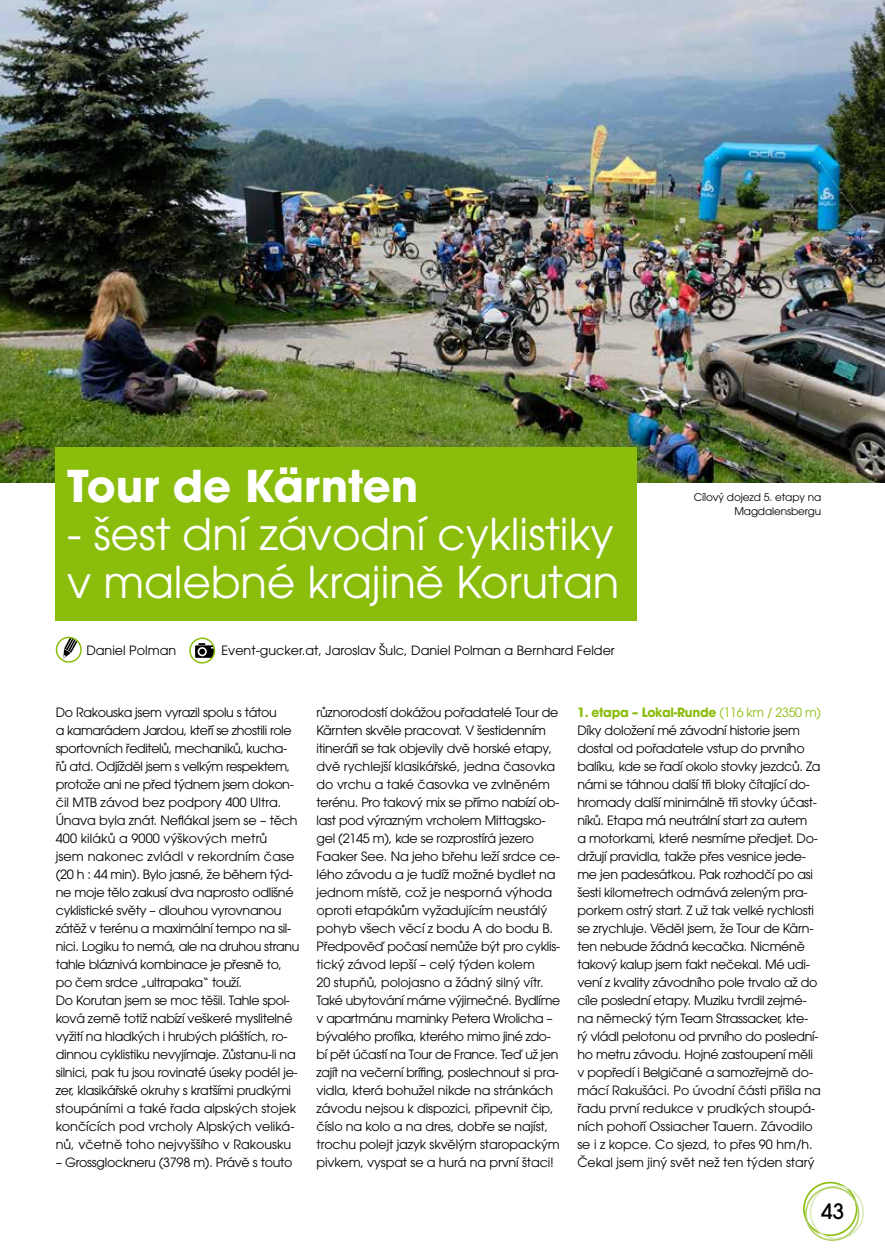
<style>
.page{position:relative;width:885px;height:1260px;background:#fff}
.page>*{position:absolute;margin:0;border:0;box-sizing:border-box;transform-origin:0 0}
.t1{font:43.5px/48px "ITC Avant Garde Pro";color:#fff}
.t2{font:700 43.5px "ITC Avant Garde Pro";color:#fff}
.t3{font:500 21px "ITC Avant Garde Pro";color:#000}
.t4{font:12.75px/18px "ITC Avant Garde Pro";letter-spacing:-.02em;color:#000}
.t5{font:12.75px "ITC Avant Garde Pro";color:#000}
.t6{font:10.5px/13.5px "ITC Avant Garde Pro";letter-spacing:-.01em;color:#000;text-align:right}
.s1{font-weight:700;color:#8bbd0d}
.s2{color:#8bbd0d}
</style>
<div class="page">
<img style="left:0;top:0;width:885px;height:482px">
<svg style="left:63px;top:639px;width:18px;height:19px"></svg>
<div style="left:56px;top:636px;width:26px;height:26px;border:2px solid #8bbd0d;border-radius:50%"></div>
<svg style="left:195px;top:643px;width:19px;height:14px"></svg>
<div style="left:189px;top:637px;width:26px;height:26px;border:2px solid #8bbd0d;border-radius:50%"></div>
<div style="left:56px;top:447px;width:581px;height:173px;background:#8bbd0d"></div>
<div style="left:803px;top:1181px;width:54px;height:54px;border:2px solid #8bbd0d;border-radius:50%"></div>
<div style="left:810px;top:1184px;width:54px;height:55px;border:2px solid #deecc1;border-radius:50%"></div>
<div style="left:805px;top:1186px;width:54px;height:54px;border:2px solid #b1d168;border-radius:50%"></div>
<h1 class="t2" style="left:67px;top:457px;width:353px">Tour de Kärnten</h1>
<h1 class="t1" style="left:67px;top:509px;width:553px">- šest dní závodní cyklistiky v malebné krajině Korutan</h1>
<p class="t5" style="left:86px;top:642px;width:91px">Daniel Polman</p>
<p class="t5" style="left:221px;top:642px;width:395px">Event-gucker.at, Jaroslav Šulc, Daniel Polman a Bernhard Felder</p>
<p class="t6" style="left:694px;top:490px;width:129px">Cílový dojezd 5. etapy na<br>Magdalensbergu</p>
<p class="t4" style="left:56px;top:702px;width:245px">Do Rakouska jsem vyrazil spolu s tátou<br>a kamarádem Jardou, kteří se zhostili role sportovních ředitelů, mechaniků, kucha&shy;řů atd. Odjížděl jsem s velkým respektem, protože ani ne před týdnem jsem dokon&shy;čil MTB závod bez podpory 400 Ultra.<br>Únava byla znát. Neflákal jsem se – těch 400 kiláků a 9000 výškových metrů<br>jsem nakonec zvládl v rekordním čase (20 h : 44 min). Bylo jasné, že během týd&shy;ne moje tělo zakusí dva naprosto odlišné cyklistické světy – dlouhou vyrovnanou zátěž v terénu a maximální tempo na sil&shy;nici. Logiku to nemá, ale na druhou stranu tahle bláznivá kombinace je přesně to, po čem srdce „ultrapaka“ touží.<br>Do Korutan jsem se moc těšil. Tahle spol&shy;ková země totiž nabízí veškeré myslitelné vyžití na hladkých i hrubých pláštích, ro&shy;dinnou cyklistiku nevyjímaje. Zůstanu-li na silnici, pak tu jsou rovinaté úseky podél je&shy;zer, klasikářské okruhy s kratšími prudkými stoupáními a také řada alpských stojek končících pod vrcholy Alpských veliká&shy;nů, včetně toho nejvyššího v Rakousku</p>
<p class="t4" style="left:56px;top:1152px;width:238px">– Grossglockneru (3798 m). Právě s touto</p>
<p class="t4" style="left:317px;top:702px;width:245px">různorodostí dokážou pořadatelé Tour de Kärnten skvěle pracovat. V šestidenním itineráři se tak objevily dvě horské etapy, dvě rychlejší klasikářské, jedna časovka do vrchu a také časovka ve zvlněném terénu. Pro takový mix se přímo nabízí ob&shy;last pod výrazným vrcholem Mittagsko&shy;gel (2145 m), kde se rozprostírá jezero Faaker See. Na jeho břehu leží srdce ce&shy;lého závodu a je tudíž možné bydlet na jednom místě, což je nesporná výhoda oproti etapákům vyžadujícím neustálý pohyb všech věcí z bodu A do bodu B.<br>Předpověď počasí nemůže být pro cyklis&shy;tický závod lepší – celý týden kolem<br>20 stupňů, polojasno a žádný silný vítr.<br>Také ubytování máme výjimečné. Bydlíme v apartmánu maminky Petera Wrolicha – bývalého profíka, kterého mimo jiné zdo&shy;bí pět účastí na Tour de France. Teď už jen zajít na večerní brífing, poslechnout si pra&shy;vidla, která bohužel nikde na stránkách závodu nejsou k dispozici, připevnit čip, číslo na kolo a na dres, dobře se najíst, trochu polejt jazyk skvělým staropackým pivkem, vyspat se a hurá na první štaci!</p>
<p class="t4" style="left:577px;top:702px;width:245px"><span class="s1">1. etapa – Lokal-Runde</span> <span class="s2">(116 km / 2350 m)<br></span>Díky doložení mé závodní historie jsem dostal od pořadatele vstup do prvního balíku, kde se řadí okolo stovky jezdců. Za námi se táhnou další tři bloky čítající do&shy;hromady další minimálně tři stovky účast&shy;níků. Etapa má neutrální start za autem<br>a motorkami, které nesmíme předjet. Do&shy;držují pravidla, takže přes vesnice jede&shy;me jen padesátkou. Pak rozhodčí po asi šesti kilometrech odmává zeleným pra&shy;porkem ostrý start. Z už tak velké rychlosti se zrychluje. Věděl jsem, že Tour de Kärn&shy;ten nebude žádná kecačka. Nicméně takový kalup jsem fakt nečekal. Mé udi&shy;vení z kvality závodního pole trvalo až do cíle poslední etapy. Muziku tvrdil zejmé&shy;na německý tým Team Strassacker, kte&shy;rý vládl pelotonu od prvního do poslední&shy;ho metru závodu. Hojné zastoupení měli v popředí i Belgičané a samozřejmě do&shy;mácí Rakušáci. Po úvodní části přišla na řadu první redukce v prudkých stoupá&shy;ních pohoří Ossiacher Tauern. Závodilo se i z kopce. Co sjezd, to přes 90 hm/h.<br>Čekal jsem jiný svět než ten týden starý</p>
<h2 class="t3" style="left:821px;top:1197px;width:25px">43</h2>
</div>
